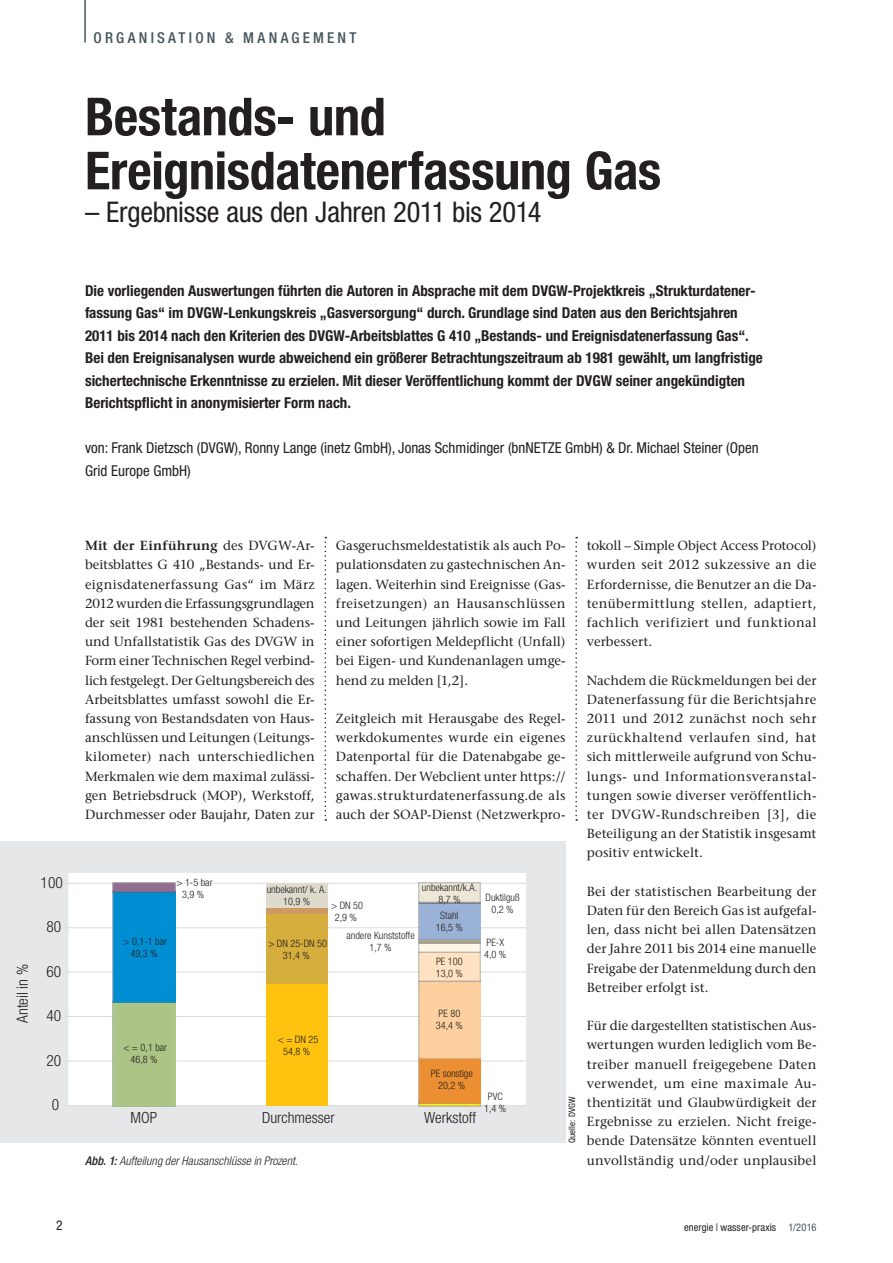
<style>
.page{position:relative;width:893px;height:1263px;background:#fff}
.page>*{position:absolute;margin:0;border:0;box-sizing:border-box;transform-origin:0 0}
.t1{font:700 condensed 52.5px/54px "Helvetica Neue LT Std";letter-spacing:-.01em;color:#231f20}
.t2{font:condensed 28.5px "Helvetica Neue LT Std";letter-spacing:-.01em;color:#231f20}
.t3{font:300 condensed 15.45px "Helvetica Neue LT Std";color:#231f20}
.t4{font:700 condensed 15px/22.5px "Helvetica Neue LT Std";color:#231f20}
.t5{font:condensed 15px/22.5px "Helvetica Neue LT Std";color:#231f20}
.t6{font:500 condensed 15px "Helvetica Neue LT Std";letter-spacing:.215em;color:#45555d}
.t7{font:condensed 13.5px "Helvetica Neue LT Std";color:#231f20}
.t8{font:13.2px/19.2px "Stone Serif";letter-spacing:.01em;color:#231f20;text-align:justify}
.t9{font:italic 300 condensed 12px "Helvetica Neue LT Std";letter-spacing:.005em;color:#231f20}
.t10{font:condensed 10.5px "Helvetica Neue LT Std";letter-spacing:.005em;color:#231f20}
.t11{font:300 condensed 10.2px/12px "Helvetica Neue LT Std";color:#231f20;text-align:center}
.t12{font:condensed 9px "Helvetica Neue LT Std";letter-spacing:.02em;color:#231f20}
.s1{font-weight:600}
.s2{font-weight:500}
.s3{color:#45555d}
</style>
<div class="page">
<hr style="left:84px;top:0;width:2px;height:43px;background:#45555d">
<svg style="left:325px;top:537px;width:1px;height:284px"></svg>
<svg style="left:575px;top:537px;width:2px;height:284px"></svg>
<div style="left:0;top:841px;width:566px;height:302px;background:#e6e7e9"></div>
<div style="left:67px;top:873px;width:459px;height:232px;background:#fff"></div>
<hr style="left:68px;top:1105px;width:458px;height:1px;background:#dcdddf">
<hr style="left:68px;top:1061px;width:458px;height:1px;background:#dcdddf">
<hr style="left:68px;top:1016px;width:458px;height:1px;background:#dcdddf">
<hr style="left:68px;top:972px;width:458px;height:1px;background:#dcdddf">
<hr style="left:68px;top:927px;width:458px;height:1px;background:#dcdddf">
<hr style="left:68px;top:883px;width:458px;height:1px;background:#dcdddf">
<img style="left:113px;top:882px;width:62px;height:224px">
<div style="left:266px;top:984px;width:61px;height:121px;background:#fec20f"></div>
<div style="left:266px;top:914px;width:61px;height:70px;background:#d6ae3d"></div>
<div style="left:266px;top:907px;width:61px;height:7px;background:#ce9963"></div>
<div style="left:266px;top:883px;width:61px;height:24px;background:#dfdbcc"></div>
<img style="left:418px;top:953px;width:63px;height:153px">
<img style="left:418px;top:944px;width:63px;height:9px">
<img style="left:418px;top:882px;width:63px;height:62px">
<img style="left:418px;top:901px;width:63px;height:3px">
<hr style="left:68px;top:872px;width:1px;height:233px;background:#dcdddf">
<p class="t6" style="left:94px;top:28px;width:264px">ORGANISATION &amp; MANAGEM ENT</p>
<h1 class="t1" style="left:85px;top:89px;width:578px">Bestands- und<br>Ereignisdatenerfassung Gas</h1>
<h2 class="t2" style="left:85px;top:196px;width:458px">– Ergebnisse aus den Jahren 2011 bis 2014</h2>
<p class="t4" style="left:85px;top:279px;width:679px">Die vorliegenden Auswertungen führten die Autoren in Absprache mit dem DVGW-Projektkreis „Strukturdatener&shy;fassung Gas“ im DVGW-Lenkungskreis „Gasversorgung“ durch. Grundlage sind Daten aus den Berichtsjahren 2011 bis 2014 nach den Kriterien des DVGW-Arbeitsblattes G 410 „Bestands- und Ereignisdatenerfassung Gas“.<br>Bei den Ereignisanalysen wurde abweichend ein größerer Betrachtungszeitraum ab 1981 gewählt, um langfristige sichertechnische Erkenntnisse zu erzielen. Mit dieser Veröffentlichung kommt der DVGW seiner angekündigten Berichtspflicht in anonymisierter Form nach.</p>
<p class="t5" style="left:85px;top:436px;width:675px">von: Frank Dietzsch (DVGW), Ronny Lange (inetz GmbH), Jonas Schmidinger (bnNETZE GmbH) &amp; Dr. Michael Steiner (Open<br>Grid Europe GmbH)</p>
<p class="t3" style="left:13px;top:1023px;width:60px;rotate:-90deg">Anteil in %</p>
<p class="t3" style="left:41px;top:873px;width:24px">100</p>
<p class="t3" style="left:46px;top:918px;width:16px">80</p>
<p class="t3" style="left:46px;top:962px;width:16px">60</p>
<p class="t3" style="left:46px;top:1007px;width:16px">40</p>
<p class="t3" style="left:46px;top:1051px;width:16px">20</p>
<p class="t3" style="left:52px;top:1096px;width:9px">0</p>
<p class="t7" style="left:56px;top:1218px;width:8px">2</p>
<p class="t8" style="left:85px;top:536px;width:231px"><span class="s1">Mit der Einführung</span> des DVGW-Ar&shy;beitsblattes G 410 „Bestands- und Er&shy;eignisdatenerfassung Gas“ im März 2012 wurden die Erfassungsgrundlagen der seit 1981 bestehenden Schadens&shy;und Unfallstatistik Gas des DVGW in Form einer Technischen Regel verbind&shy;lich festgelegt. Der Geltungsbereich des Arbeitsblattes umfasst sowohl die Er&shy;fassung von Bestandsdaten von Haus&shy;anschlüssen und Leitungen (Leitungs&shy;kilometer) nach unterschiedlichen Merkmalen wie dem maximal zulässi&shy;gen Betriebsdruck (MOP), Werkstoff, Durchmesser oder Baujahr, Daten zur</p>
<p class="t8" style="left:336px;top:536px;width:231px">Gasgeruchsmeldestatistik als auch Po&shy;pulationsdaten zu gastechnischen An&shy;lagen. Weiterhin sind Ereignisse (Gas&shy;freisetzungen) an Hausanschlüssen und Leitungen jährlich sowie im Fall einer sofortigen Meldepflicht (Unfall) bei Eigen- und Kundenanlagen umge&shy;hend zu melden [1,2].</p>
<p class="t8" style="left:336px;top:709px;width:231px">Zeitgleich mit Herausgabe des Regel&shy;werkdokumentes wurde ein eigenes Datenportal für die Datenabgabe ge&shy;schaffen. Der Webclient unter https:// gawas.strukturdatenerfassung.de als auch der SOAP-Dienst (Netzwerkpro-</p>
<p class="t11" style="left:176px;top:876px;width:38px">&gt; 1-5 bar<br>3,9 %</p>
<p class="t11" style="left:123px;top:935px;width:45px">&gt; 0,1-1 bar<br>49,3 %</p>
<p class="t11" style="left:267px;top:883px;width:62px">unbekannt/ k. A.<br>10,9 %</p>
<p class="t11" style="left:331px;top:899px;width:33px">&gt; DN 50<br>2,9 %</p>
<p class="t11" style="left:268px;top:937px;width:60px">&gt; DN 25-DN 50<br>31,4 %</p>
<p class="t11" style="left:346px;top:929px;width:70px">andere Kunststoffe<br>1,7 %</p>
<p class="t11" style="left:422px;top:881px;width:57px">unbekannt/k.A.<br>8,7 %</p>
<p class="t11" style="left:436px;top:909px;width:29px">Stahl<br>16,5 %</p>
<p class="t11" style="left:436px;top:955px;width:29px;text-align:left">PE 100<br>13,0 %</p>
<p class="t11" style="left:485px;top:892px;width:36px">Duktilguß<br>0,2 %</p>
<p class="t11" style="left:484px;top:936px;width:24px;text-align:left">PE-X<br>4,0 %</p>
<p class="t11" style="left:123px;top:1042px;width:45px">&lt; = 0,1 bar<br>46,8 %</p>
<p class="t11" style="left:278px;top:1033px;width:42px">&lt; = DN 25<br>54,8 %</p>
<p class="t11" style="left:436px;top:1007px;width:29px;text-align:left">PE 80<br>34,4 %</p>
<p class="t11" style="left:431px;top:1067px;width:44px">PE sonstige<br>20,2 %</p>
<p class="t3" style="left:130px;top:1109px;width:28px">MOP</p>
<p class="t3" style="left:262px;top:1109px;width:74px">Durchmesser</p>
<p class="t3" style="left:424px;top:1109px;width:54px">Werkstoff</p>
<p class="t11" style="left:484px;top:1090px;width:24px">PVC<br>1,4 %</p>
<p class="t9" style="left:85px;top:1153px;width:214px"><span class="s2">Abb. 1:</span> Aufteilung der Hausanschlüsse in Prozent.</p>
<p class="t12" style="left:567px;top:1143px;width:49px;rotate:-90deg">Quelle: DVGW</p>
<p class="t8" style="left:587px;top:536px;width:231px">tokoll – Simple Object Access Protocol) wurden seit 2012 sukzessive an die Erfordernisse, die Benutzer an die Da&shy;tenübermittlung stellen, adaptiert, fachlich verifiziert und funktional verbessert.</p>
<p class="t8" style="left:587px;top:670px;width:231px">Nachdem die Rückmeldungen bei der Datenerfassung für die Berichtsjahre 2011 und 2012 zunächst noch sehr zurückhaltend verlaufen sind, hat sich mittlerweile aufgrund von Schu&shy;lungs- und Informationsveranstal&shy;tungen sowie diverser veröffentlich&shy;ter DVGW-Rundschreiben [3], die Beteiligung an der Statistik insgesamt positiv entwickelt.</p>
<p class="t8" style="left:587px;top:882px;width:231px">Bei der statistischen Bearbeitung der Daten für den Bereich Gas ist aufgefal&shy;len, dass nicht bei allen Datensätzen der Jahre 2011 bis 2014 eine manuelle Freigabe der Datenmeldung durch den Betreiber erfolgt ist.</p>
<p class="t8" style="left:587px;top:1016px;width:231px">Für die dargestellten statistischen Aus&shy;wertungen wurden lediglich vom Be&shy;treiber manuell freigegebene Daten verwendet, um eine maximale Au&shy;thentizität und Glaubwürdigkeit der Ergebnisse zu erzielen. Nicht freige&shy;bende Datensätze könnten eventuell unvollständig und/oder unplausibel</p>
<p class="t10" style="left:684px;top:1221px;width:134px">energie | wasser-praxis <span class="s3">1/2016</span></p>
</div>
